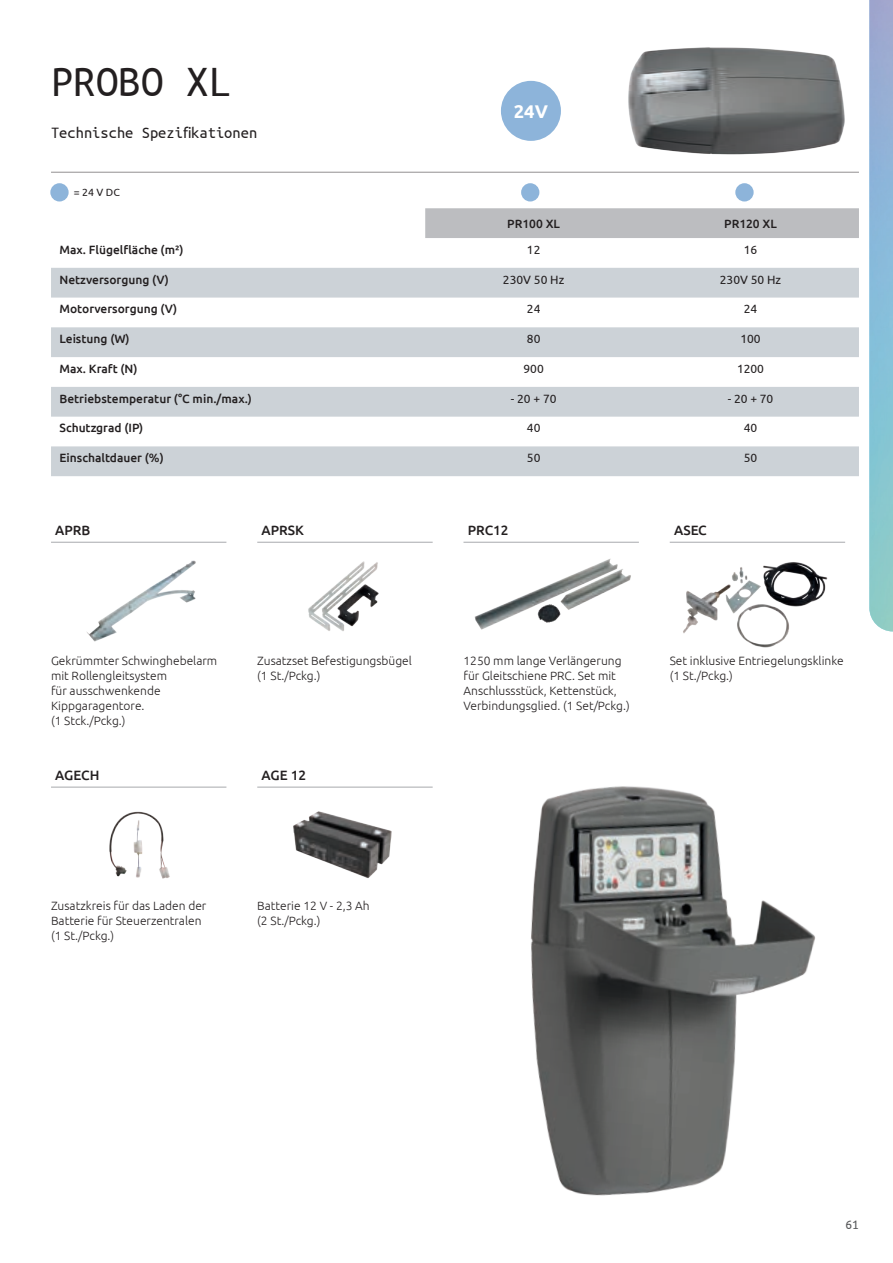
<style>
.page{position:relative;width:893px;height:1263px;background:#fff}
.page>*{position:absolute;margin:0;border:0;box-sizing:border-box;transform-origin:0 0}
.testo_dim_1{font:45px "Ubuntu Mono";color:#231f20}
.t1{font:700 18.45px "Ubuntu";color:#fff}
.testo_dim_1-2{font:16.5px "Ubuntu Mono";color:#231f20}
.t2{font:500 13.5px "Ubuntu";color:#231f20}
.t3{font:13.5px "Ubuntu Mono";color:#57585a}
.t4{font:300 12px/15px "Ubuntu";color:#231f20}
.t5{font:500 12px "Ubuntu";color:#231f20}
.t6{font:12px "Ubuntu";color:#231f20}
.t7{font:10.5px "Ubuntu";color:#231f20}
</style>
<div class="page">
<div style="left:425px;top:208px;width:434px;height:30px;background:#bcbdc0"></div>
<svg style="left:51px;top:268px;width:808px;height:208px;fill:#ccd2d7"></svg>
<hr style="left:51px;top:542px;width:175px;height:1px;background:#a8a9ad">
<hr style="left:463px;top:542px;width:176px;height:1px;background:#a8a9ad">
<hr style="left:51px;top:787px;width:175px;height:1px;background:#a8a9ad">
<hr style="left:257px;top:542px;width:176px;height:1px;background:#a8a9ad">
<hr style="left:670px;top:542px;width:175px;height:1px;background:#a8a9ad">
<hr style="left:257px;top:787px;width:176px;height:1px;background:#a8a9ad">
<img style="left:109px;top:811px;width:61px;height:68px">
<img style="left:293px;top:811px;width:99px;height:67px">
<img style="left:683px;top:562px;width:145px;height:86px">
<img style="left:308px;top:561px;width:71px;height:70px">
<img style="left:474px;top:558px;width:157px;height:72px">
<img style="left:87px;top:560px;width:109px;height:82px">
<img style="left:869px;top:0;width:24px;height:631px">
<img style="left:628px;top:47px;width:217px;height:108px">
<img style="left:531px;top:786px;width:284px;height:410px">
<div style="left:501px;top:81px;width:60px;height:60px;background:#8db4da;border-radius:50%"></div>
<div style="left:521px;top:183px;width:18px;height:18px;background:#8db4da;border-radius:50%"></div>
<div style="left:735px;top:183px;width:19px;height:18px;background:#8db4da;border-radius:50%"></div>
<div style="left:50px;top:183px;width:19px;height:18px;background:#8db4da;border-radius:50%"></div>
<hr style="left:51px;top:172px;width:808px;height:1px;background:#231f20">
<p class="testo_dim_1" style="left:51px;top:59px;width:181px">PROBO XL</p>
<p class="testo_dim_1-2" style="left:51px;top:124px;width:208px">Technische Spezifikationen</p>
<p class="t7" style="left:74px;top:186px;width:47px">= 24 V DC</p>
<p class="t1" style="left:514px;top:100px;width:36px">24V</p>
<p class="t5" style="left:507px;top:216px;width:54px">PR100 XL</p>
<p class="t5" style="left:724px;top:216px;width:54px">PR120 XL</p>
<p class="t5" style="left:60px;top:242px;width:125px">Max. Flügelfläche (m²)</p>
<p class="t6" style="left:527px;top:242px;width:15px">12</p>
<p class="t6" style="left:744px;top:242px;width:15px">16</p>
<p class="t5" style="left:60px;top:272px;width:111px">Netzversorgung (V)</p>
<p class="t6" style="left:503px;top:272px;width:63px">230V 50 Hz</p>
<p class="t6" style="left:720px;top:272px;width:63px">230V 50 Hz</p>
<p class="t5" style="left:60px;top:301px;width:119px">Motorversorgung (V)</p>
<p class="t6" style="left:527px;top:302px;width:15px">24</p>
<p class="t6" style="left:744px;top:302px;width:15px">24</p>
<p class="t5" style="left:60px;top:331px;width:72px">Leistung (W)</p>
<p class="t6" style="left:527px;top:331px;width:15px">80</p>
<p class="t6" style="left:740px;top:331px;width:22px">100</p>
<p class="t5" style="left:60px;top:361px;width:80px">Max. Kraft (N)</p>
<p class="t6" style="left:523px;top:361px;width:22px">900</p>
<p class="t6" style="left:737px;top:361px;width:29px">1200</p>
<p class="t5" style="left:60px;top:391px;width:194px">Betriebstemperatur (°C min./max.)</p>
<p class="t6" style="left:511px;top:391px;width:47px">- 20 + 70</p>
<p class="t6" style="left:728px;top:391px;width:47px">- 20 + 70</p>
<p class="t5" style="left:60px;top:420px;width:85px">Schutzgrad (IP)</p>
<p class="t6" style="left:527px;top:421px;width:15px">40</p>
<p class="t6" style="left:744px;top:421px;width:15px">40</p>
<p class="t5" style="left:60px;top:450px;width:106px">Einschaltdauer (%)</p>
<p class="t6" style="left:527px;top:450px;width:15px">50</p>
<p class="t6" style="left:744px;top:450px;width:15px">50</p>
<p class="t2" style="left:55px;top:522px;width:37px">APRB</p>
<p class="t2" style="left:468px;top:522px;width:42px">PRC12</p>
<p class="t2" style="left:262px;top:522px;width:44px">APRSK</p>
<p class="t2" style="left:674px;top:522px;width:34px">ASEC</p>
<p class="t4" style="left:51px;top:653px;width:168px">Gekrümmter Schwinghebelarm mit Rollengleitsystem<br>für ausschwenkende<br>Kippgaragentore.</p>
<p class="t4" style="left:51px;top:713px;width:76px">(1 Stck./Pckg.)</p>
<p class="t2" style="left:55px;top:767px;width:46px">AGECH</p>
<p class="t4" style="left:257px;top:653px;width:156px">Zusatzset Befestigungsbügel (1 St./Pckg.)</p>
<p class="t4" style="left:670px;top:653px;width:175px">Set inklusive Entriegelungsklinke (1 St./Pckg.)</p>
<p class="t4" style="left:463px;top:653px;width:168px">1250 mm lange Verlängerung für Gleitschiene PRC. Set mit<br>Anschlussstück, Kettenstück,<br>Verbindungsglied. (1 Set/Pckg.)</p>
<p class="t2" style="left:262px;top:767px;width:46px">AGE 12</p>
<p class="t4" style="left:51px;top:898px;width:157px">Zusatzkreis für das Laden der<br>Batterie für Steuerzentralen (1 St./Pckg.)</p>
<p class="t4" style="left:257px;top:898px;width:114px">Batterie 12 V - 2,3 Ah (2 St./Pckg.)</p>
<p class="t3" style="left:845px;top:1218px;width:15px">61</p>
</div>
